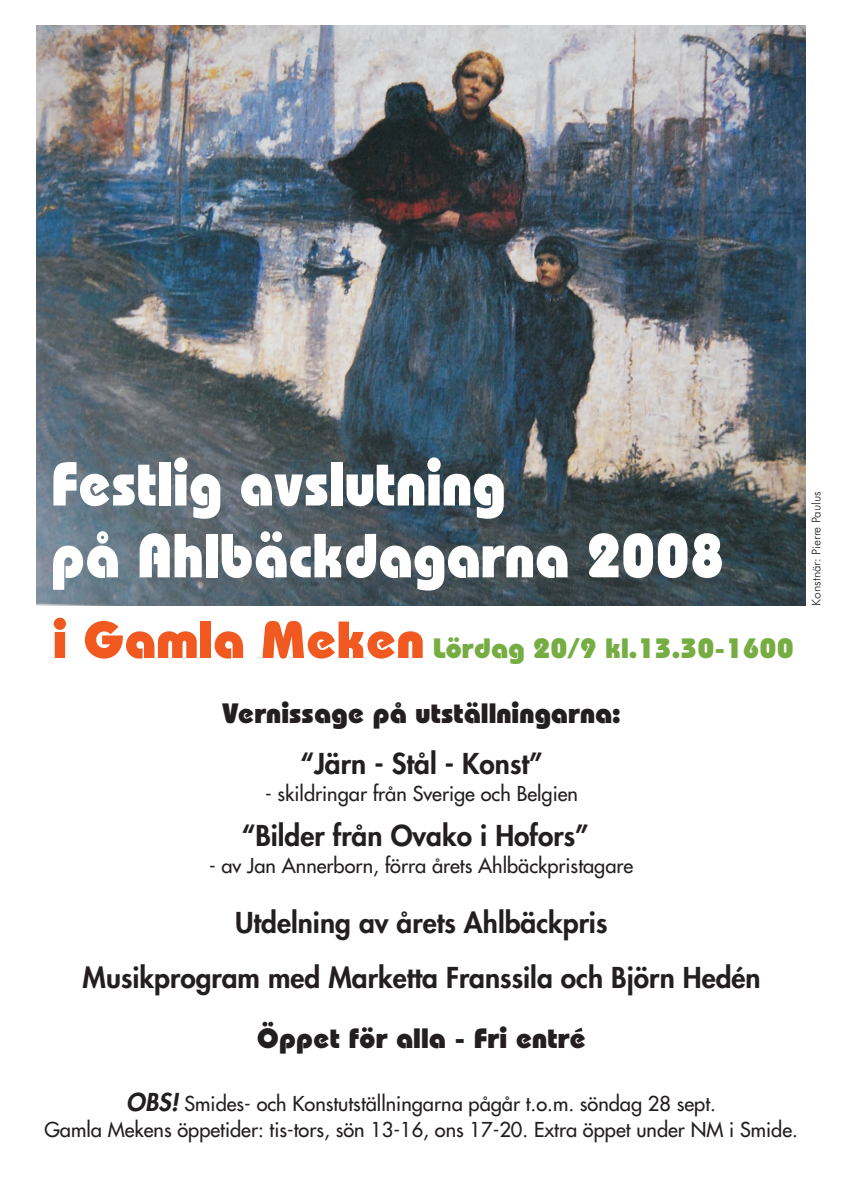
<style>
.page{position:relative;width:842px;height:1191px;background:#fff}
.page>*{position:absolute;margin:0;border:0;box-sizing:border-box;transform-origin:0 0}
.t1{font:800 62px/71.8px "Bauhaus";color:#fff;scale:.91 1}
.t2{font:800 28px/55px "Futura";color:#231f20;text-align:center}
.t3{font:800 28px "Bauhaus";color:#231f20}
.t4{font:800 28px "Bauhaus";color:#76ad42}
.t5{font:20px/26.2px "Futura";color:#231f20;text-align:center}
.t6{font:300 12px "Futura BT";color:#231f20}
.s1{font-size:52px;color:#f15921}
.s2{font-weight:800;font-style:italic;font-size:24px}
</style>
<div class="page">
<img style="left:36px;top:25px;width:770px;height:580px">
<h1 class="t1" style="left:51px;top:452px;width:742px">Festlig avslutning<br>på Ahlbäckdagarna 2008</h1>
<h2 class="t4" style="left:53px;top:636px;width:743px"><span class="s1">i Gamla Meken</span> Lördag 20/9 kl.13.30-1600</h2>
<h2 class="t3" style="left:222px;top:701px;width:400px">Vernissage på utställningarna:</h2>
<h2 class="t2" style="left:300px;top:739px;width:244px">“Järn - Stål - Konst”</h2>
<p class="t5" style="left:265px;top:783px;width:314px">- skildringar från Sverige och Belgien</p>
<h2 class="t2" style="left:242px;top:812px;width:349px">“Bilder från Ovako i Hofors”</h2>
<p class="t5" style="left:209px;top:855px;width:426px">- av Jan Annerborn, förra årets Ahlbäckpristagare</p>
<h2 class="t2" style="left:83px;top:898px;width:680px">Utdelning av årets Ahlbäckpris<br>Musikprogram med Marketta Franssila och Björn Hedén</h2>
<h2 class="t3" style="left:257px;top:1026px;width:331px">Öppet för alla - Fri entré</h2>
<p class="t5" style="left:44px;top:1093px;width:755px"><span class="s2">OBS!</span> Smides- och Konstutställningarna pågår t.o.m. söndag 28 sept.<br>Gamla Mekens öppetider: tis-tors, sön 13-16, ons 17-20. Extra öppet under NM i Smide.</p>
<p class="t6" style="left:811px;top:605px;width:116px;rotate:-90deg">Konstnär: Pierre Paulus</p>
</div>
